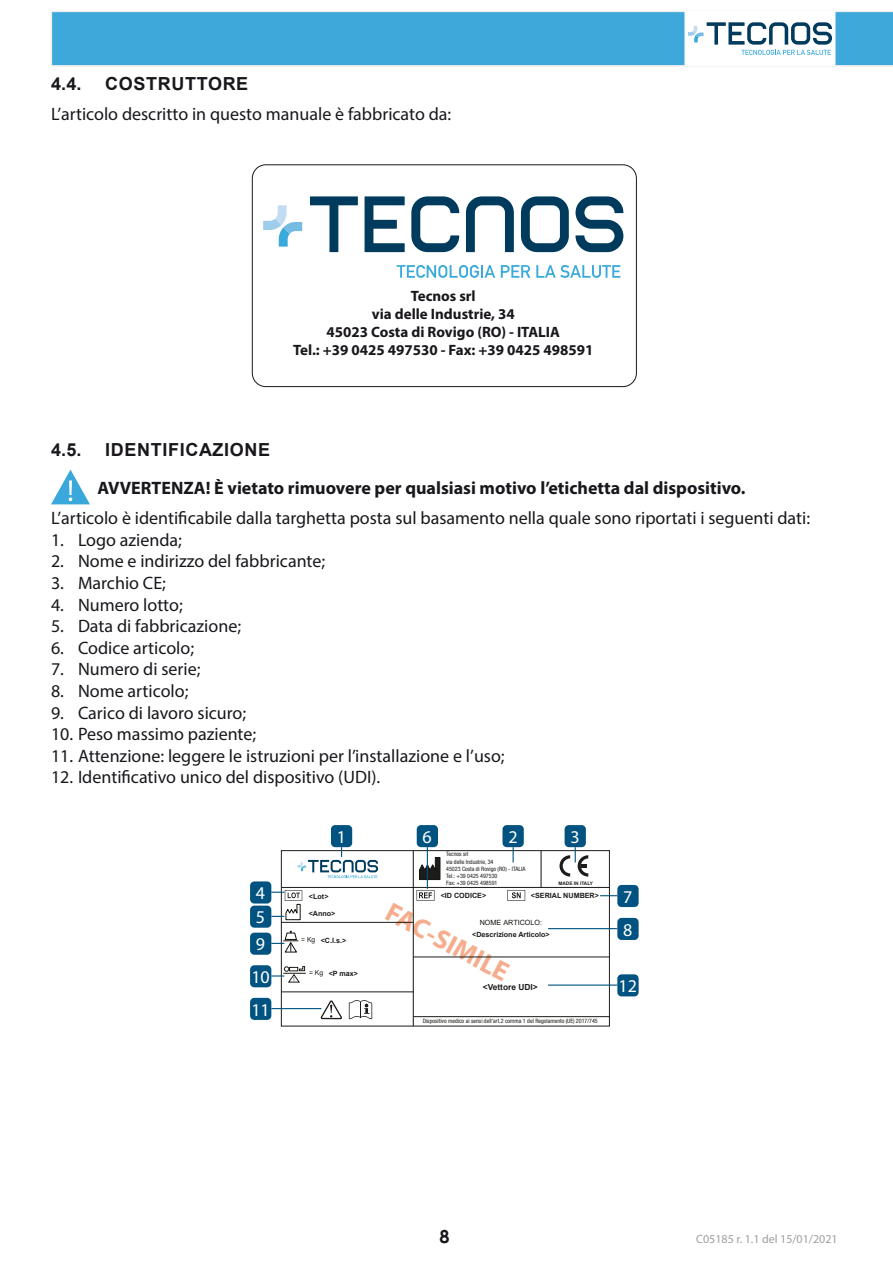
<style>
.page{position:relative;width:893px;height:1263px;background:#fff}
.page>*{position:absolute;margin:0;border:0;box-sizing:border-box;transform-origin:0 0}
.t1{font:700 27px "Myriad Pro";color:#f5ad8d}
.t2{font:18px "Myriad Pro";color:#1a171c}
.t3{font:700 18px "Myriad Pro";color:#1a171c}
.t4{font:700 18px "Arial";letter-spacing:.035em;color:#1a171c}
.t5{font:18px/33px "Myriad Pro";color:#fff}
.t6{font:700 18px "Century Gothic";color:#1a171c}
.t7{font:700 15px/18px "Myriad Pro";color:#1a171c;text-align:center}
.t8{font:12px "Myriad Pro";color:#9d9ea0}
.t9{font:700 8.4px "Arial";color:#1c1d1a}
.t10{font:700 7.2px "Arial";color:#1c1d1a}
.t11{font:7.2px "Arial";color:#13120e}
.t12{font:7.05px "Arial";color:#1c1d1a;scale:.96 1}
.t13{font:6.9px "Arial";color:#1c1d1a}
.t14{font:condensed 6px/7.2px "Helvetica Neue";color:#1c1d1a}
.t15{font:700 4.8px "Arial";color:#1c1d1a}
</style>
<div class="page">
<svg style="left:51px;top:11px;width:842px;height:56px;background:#48acdc"></svg>
<div style="left:684px;top:11px;width:151px;height:55px;background:#fff"></div>
<svg style="left:688px;top:22px;width:144px;height:33px"></svg>
<hr style="left:281px;top:887px;width:329px;height:1px;background:#1c1d1a">
<hr style="left:281px;top:922px;width:132px;height:1px;background:#1c1d1a">
<hr style="left:413px;top:957px;width:197px;height:1px;background:#1c1d1a">
<hr style="left:281px;top:991px;width:132px;height:1px;background:#1c1d1a">
<hr style="left:413px;top:1016px;width:197px;height:1px;background:#1c1d1a">
<svg style="left:419px;top:857px;width:22px;height:23px"></svg>
<svg style="left:319px;top:1000px;width:23px;height:20px"></svg>
<hr style="left:413px;top:851px;width:1px;height:175px;background:#13120e">
<hr style="left:541px;top:851px;width:1px;height:36px;background:#13120e">
<div style="left:281px;top:850px;width:329px;height:176px;border:1px solid #1c1d1a"></div>
<svg style="left:349px;top:1000px;width:23px;height:19px"></svg>
<svg style="left:417px;top:890px;width:17px;height:11px"></svg>
<svg style="left:507px;top:890px;width:18px;height:11px"></svg>
<div style="left:331px;top:825px;width:21px;height:22px;background:#005380;border-radius:4px"></div>
<svg style="left:297px;top:847px;width:81px;height:31px"></svg>
<div style="left:502px;top:825px;width:22px;height:22px;background:#005380;border-radius:4px"></div>
<svg style="left:513px;top:847px;width:1px;height:15px"></svg>
<div style="left:565px;top:825px;width:21px;height:22px;background:#005380;border-radius:4px"></div>
<svg style="left:559px;top:847px;width:29px;height:29px"></svg>
<div style="left:250px;top:881px;width:21px;height:22px;background:#005380;border-radius:4px"></div>
<div style="left:617px;top:885px;width:22px;height:22px;background:#005380;border-radius:4px"></div>
<svg style="left:600px;top:895px;width:17px;height:1px"></svg>
<div style="left:617px;top:918px;width:22px;height:22px;background:#005380;border-radius:4px"></div>
<hr style="left:548px;top:928px;width:69px;height:1px;background:#005380">
<div style="left:617px;top:974px;width:22px;height:22px;background:#005380;border-radius:4px"></div>
<hr style="left:548px;top:984px;width:69px;height:2px;background:#005380">
<div style="left:250px;top:905px;width:21px;height:23px;background:#005380;border-radius:4px"></div>
<svg style="left:271px;top:890px;width:31px;height:30px"></svg>
<div style="left:250px;top:933px;width:21px;height:22px;background:#005380;border-radius:4px"></div>
<svg style="left:271px;top:931px;width:27px;height:21px"></svg>
<div style="left:250px;top:965px;width:21px;height:22px;background:#005380;border-radius:4px"></div>
<svg style="left:271px;top:966px;width:35px;height:17px"></svg>
<div style="left:250px;top:998px;width:21px;height:22px;background:#005380;border-radius:4px"></div>
<hr style="left:271px;top:1008px;width:50px;height:1px;background:#005380">
<div style="left:417px;top:825px;width:21px;height:22px;background:#005380;border-radius:4px"></div>
<hr style="left:427px;top:847px;width:1px;height:42px;background:#005380">
<div style="left:252px;top:164px;width:385px;height:223px;border:1px solid #1a171c;border-radius:14px"></div>
<svg style="left:411px;top:196px;width:48px;height:56px"></svg>
<svg style="left:521px;top:196px;width:48px;height:56px"></svg>
<svg style="left:466px;top:196px;width:48px;height:56px"></svg>
<svg style="left:365px;top:196px;width:40px;height:56px"></svg>
<svg style="left:310px;top:196px;width:48px;height:56px"></svg>
<svg style="left:575px;top:196px;width:48px;height:56px"></svg>
<svg style="left:263px;top:205px;width:39px;height:42px"></svg>
<svg style="left:397px;top:265px;width:98px;height:13px"></svg>
<svg style="left:501px;top:265px;width:29px;height:13px"></svg>
<svg style="left:536px;top:265px;width:84px;height:13px"></svg>
<svg style="left:51px;top:470px;width:39px;height:34px"></svg>
<p class="t4" style="left:51px;top:71px;width:32px">4.4.</p>
<p class="t4" style="left:105px;top:71px;width:144px">COSTRUTTORE</p>
<p class="t2" style="left:51px;top:103px;width:402px">L’articolo descritto in questo manuale è fabbricato da:</p>
<p class="t7" style="left:293px;top:286px;width:302px">Tecnos srl<br>via delle Industrie, 34<br>45023 Costa di Rovigo (RO) - ITALIA<br>Tel.: +39 0425 497530 - Fax: +39 0425 498591</p>
<p class="t4" style="left:51px;top:437px;width:32px">4.5.</p>
<p class="t4" style="left:105px;top:437px;width:166px">IDENTIFICAZIONE</p>
<p class="t3" style="left:98px;top:476px;width:649px">AVVERTENZA! È vietato rimuovere per qualsiasi motivo l’etichetta dal dispositivo.</p>
<p class="t2" style="left:51px;top:507px;width:761px">L’articolo è identificabile dalla targhetta posta sul basamento nella quale sono riportati i seguenti dati:</p>
<p class="t2" style="left:51px;top:528px;width:133px">1. Logo azienda;</p>
<p class="t2" style="left:51px;top:550px;width:276px">2. Nome e indirizzo del fabbricante;</p>
<p class="t2" style="left:51px;top:572px;width:116px">3. Marchio CE;</p>
<p class="t2" style="left:51px;top:593px;width:133px">4. Numero lotto;</p>
<p class="t2" style="left:51px;top:615px;width:192px">5. Data di fabbricazione;</p>
<p class="t2" style="left:51px;top:636px;width:145px">6. Codice articolo;</p>
<p class="t2" style="left:51px;top:658px;width:151px">7. Numero di serie;</p>
<p class="t2" style="left:51px;top:680px;width:139px">8. Nome articolo;</p>
<p class="t2" style="left:51px;top:701px;width:197px">9. Carico di lavoro sicuro;</p>
<p class="t2" style="left:51px;top:723px;width:207px">10. Peso massimo paziente;</p>
<p class="t2" style="left:51px;top:744px;width:455px">11. Attenzione: leggere le istruzioni per l’installazione e l’uso;</p>
<p class="t2" style="left:51px;top:766px;width:331px">12. Identificativo unico del dispositivo (UDI).</p>
<p class="t5" style="left:337px;top:820px;width:11px">1</p>
<p class="t5" style="left:508px;top:820px;width:11px">2</p>
<p class="t5" style="left:570px;top:820px;width:11px">3</p>
<p class="t5" style="left:423px;top:820px;width:11px">6</p>
<p class="t14" style="left:446px;top:851px;width:81px">Tecnos srl<br>via delle Industrie, 34<br>45023 Costa di Rovigo (RO) - ITALIA<br>Tel.: +39 0425 497530<br>Fax: +39 0425 498591</p>
<p class="t10" style="left:441px;top:890px;width:47px">&lt;ID CODICE&gt;</p>
<p class="t10" style="left:472px;top:930px;width:79px">&lt;Descrizione Articolo&gt;</p>
<p class="t15" style="left:558px;top:880px;width:36px">MADE IN ITALY</p>
<p class="t10" style="left:531px;top:890px;width:70px">&lt;SERIAL NUMBER&gt;</p>
<p class="t11" style="left:480px;top:918px;width:64px">NOME ARTICOLO:</p>
<p class="t5" style="left:256px;top:876px;width:11px">4</p>
<p class="t5" style="left:623px;top:880px;width:11px">7<br>8</p>
<p class="t10" style="left:309px;top:891px;width:21px">&lt;Lot&gt;</p>
<h1 class="t1" style="left:396px;top:895px;width:137px;rotate:28deg">FAC-SIMILE</h1>
<p class="t10" style="left:309px;top:908px;width:28px">&lt;Anno&gt;</p>
<p class="t5" style="left:256px;top:903px;width:11px;line-height:27px">5<br>9</p>
<p class="t5" style="left:251px;top:960px;width:20px;line-height:32.5px">10<br>11</p>
<p class="t12" style="left:301px;top:935px;width:16px">= Kg</p>
<p class="t10" style="left:321px;top:935px;width:27px">&lt;C.l.s.&gt;</p>
<p class="t10" style="left:329px;top:968px;width:31px">&lt;P max&gt;</p>
<p class="t13" style="left:309px;top:968px;width:16px">= Kg</p>
<p class="t5" style="left:619px;top:969px;width:20px">12</p>
<p class="t9" style="left:483px;top:981px;width:56px">&lt;Vettore UDI&gt;</p>
<p class="t14" style="left:423px;top:1017px;width:176px">Dispositivo medico ai sensi dell’art.2 comma 1 del Regolamento (UE) 2017/745</p>
<p class="t6" style="left:439px;top:1222px;width:12px">8</p>
<p class="t8" style="left:696px;top:1231px;width:143px">C05185 r. 1.1 del 15/01/2021</p>
</div>
